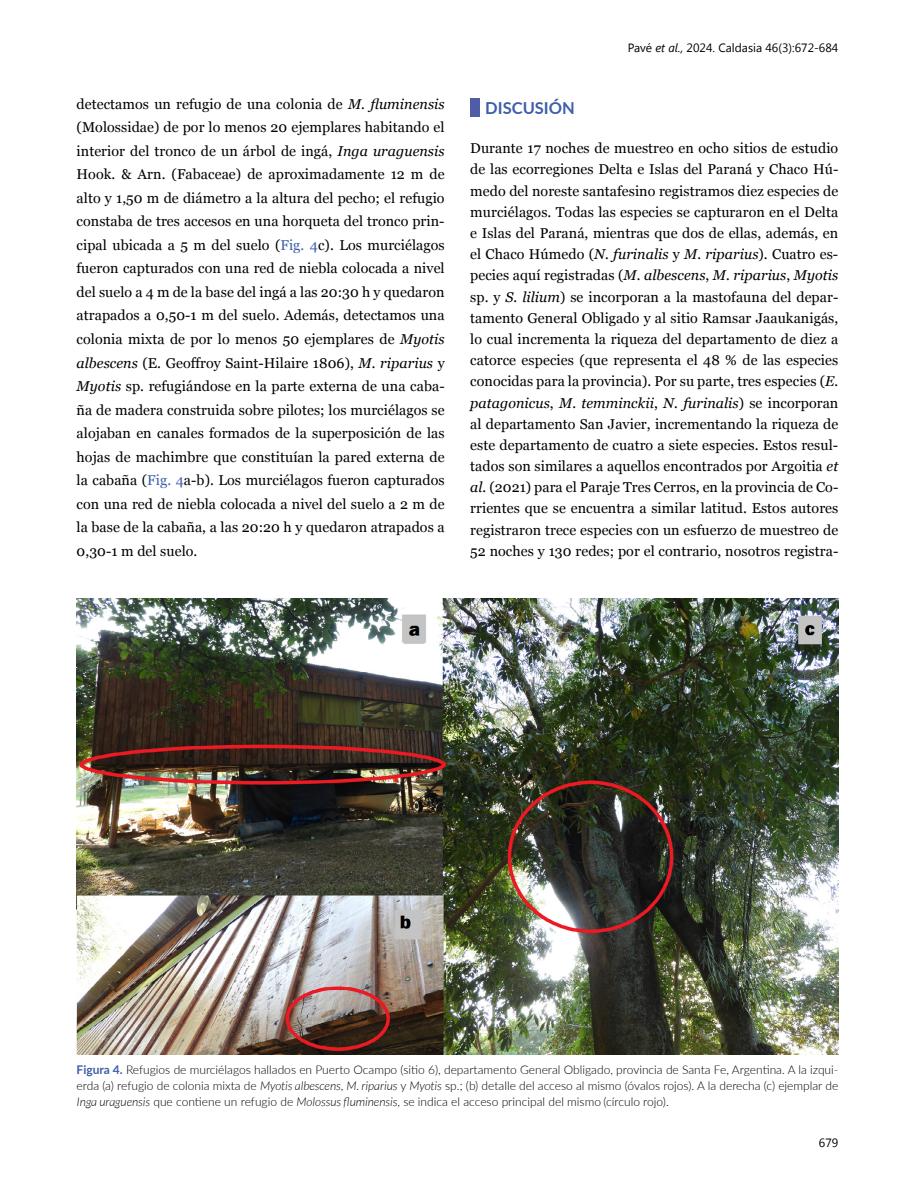
<style>
.page{position:relative;width:915px;height:1191px;background:#fff}
.page>*{position:absolute;margin:0;border:0;box-sizing:border-box;transform-origin:0 0}
.t1{font:700 16.5px "Lato";color:#3e5eaa}
.t2{font:14.25px/23.5px "Georgia";letter-spacing:.005em;color:#000;text-align:justify}
.t3{font:300 12px/15.8px "Lato";color:#000;text-align:justify}
.t4{font:12px "Segoe UI";color:#000}
.s1{font-style:italic}
.s2{color:#3e5eaa}
.s3{font-weight:700;color:#3e5eaa}
</style>
<div class="page">
<img style="left:77px;top:598px;width:761px;height:456px">
<div style="left:470px;top:98px;width:9px;height:18px;background:#4f5da7"></div>
<p class="t4" style="left:627px;top:40px;width:212px">Pavé <span class="s1">et al.,</span> 2024. Caldasia 46(3):672-684</p>
<p class="t2" style="left:77px;top:91px;width:369px">detectamos un refugio de una colonia de <span class="s1">M. fluminensis </span>(Molossidae) de por lo menos 20 ejemplares habitando el interior del tronco de un árbol de ingá, <span class="s1">Inga uraguensis </span>Hook. &amp; Arn. (Fabaceae) de aproximadamente 12 m de alto y 1,50 m de diámetro a la altura del pecho; el refugio constaba de tres accesos en una horqueta del tronco prin&shy;cipal ubicada a 5 m del suelo (<span class="s2">Fig. 4</span>c). Los murciélagos fueron capturados con una red de niebla colocada a nivel del suelo a 4 m de la base del ingá a las 20:30 h y quedaron atrapados a 0,50-1 m del suelo. Además, detectamos una colonia mixta de por lo menos 50 ejemplares de <span class="s1">Myotis albescens</span> (E. Geoffroy Saint-Hilaire 1806), <span class="s1">M. riparius</span> y <span class="s1">Myotis</span> sp. refugiándose en la parte externa de una caba&shy;ña de madera construida sobre pilotes; los murciélagos se alojaban en canales formados de la superposición de las hojas de machimbre que constituían la pared externa de la cabaña (<span class="s2">Fig. 4</span>a-b). Los murciélagos fueron capturados con una red de niebla colocada a nivel del suelo a 2 m de la base de la cabaña, a las 20:20 h y quedaron atrapados a 0,30-1 m del suelo.</p>
<p class="t1" style="left:485px;top:96px;width:91px">DISCUSIÓN</p>
<p class="t2" style="left:470px;top:137px;width:369px;line-height:21.1px">Durante 17 noches de muestreo en ocho sitios de estudio de las ecorregiones Delta e Islas del Paraná y Chaco Hú&shy;medo del noreste santafesino registramos diez especies de murciélagos. Todas las especies se capturaron en el Delta e Islas del Paraná, mientras que dos de ellas, además, en el Chaco Húmedo (<span class="s1">N. furinalis</span> y <span class="s1">M. riparius</span>). Cuatro es&shy;pecies aquí registradas (<span class="s1">M. albescens</span>, <span class="s1">M. riparius</span>, <span class="s1">Myotis </span>sp. y <span class="s1">S. lilium</span>) se incorporan a la mastofauna del depar&shy;tamento General Obligado y al sitio Ramsar Jaaukanigás, lo cual incrementa la riqueza del departamento de diez a catorce especies (que representa el 48 % de las especies conocidas para la provincia). Por su parte, tres especies (<span class="s1">E. patagonicus</span>, <span class="s1">M. temminckii</span>, <span class="s1">N. furinalis</span>) se incorporan al departamento San Javier, incrementando la riqueza de este departamento de cuatro a siete especies. Estos resul&shy;tados son similares a aquellos encontrados por Argoitia <span class="s1">et al.</span> (2021) para el Paraje Tres Cerros, en la provincia de Co&shy;rrientes que se encuentra a similar latitud. Estos autores registraron trece especies con un esfuerzo de muestreo de 52 noches y 130 redes; por el contrario, nosotros registra-</p>
<p class="t3" style="left:77px;top:1061px;width:763px"><span class="s3">Figura 4.</span> Refugios de murciélagos hallados en Puerto Ocampo (sitio 6), departamento General Obligado, provincia de Santa Fe, Argentina. A la izqui&shy;erda (a) refugio de colonia mixta de <span class="s1">Myotis albescens</span>, <span class="s1">M. riparius</span> y <span class="s1">Myotis</span> sp.; (b) detalle del acceso al mismo (óvalos rojos). A la derecha (c) ejemplar de <span class="s1">Inga uraguensis</span> que contiene un refugio de <span class="s1">Molossus fluminensis</span>, se indica el acceso principal del mismo (círculo rojo).</p>
<p class="t4" style="left:818px;top:1134px;width:21px">679</p>
</div>
